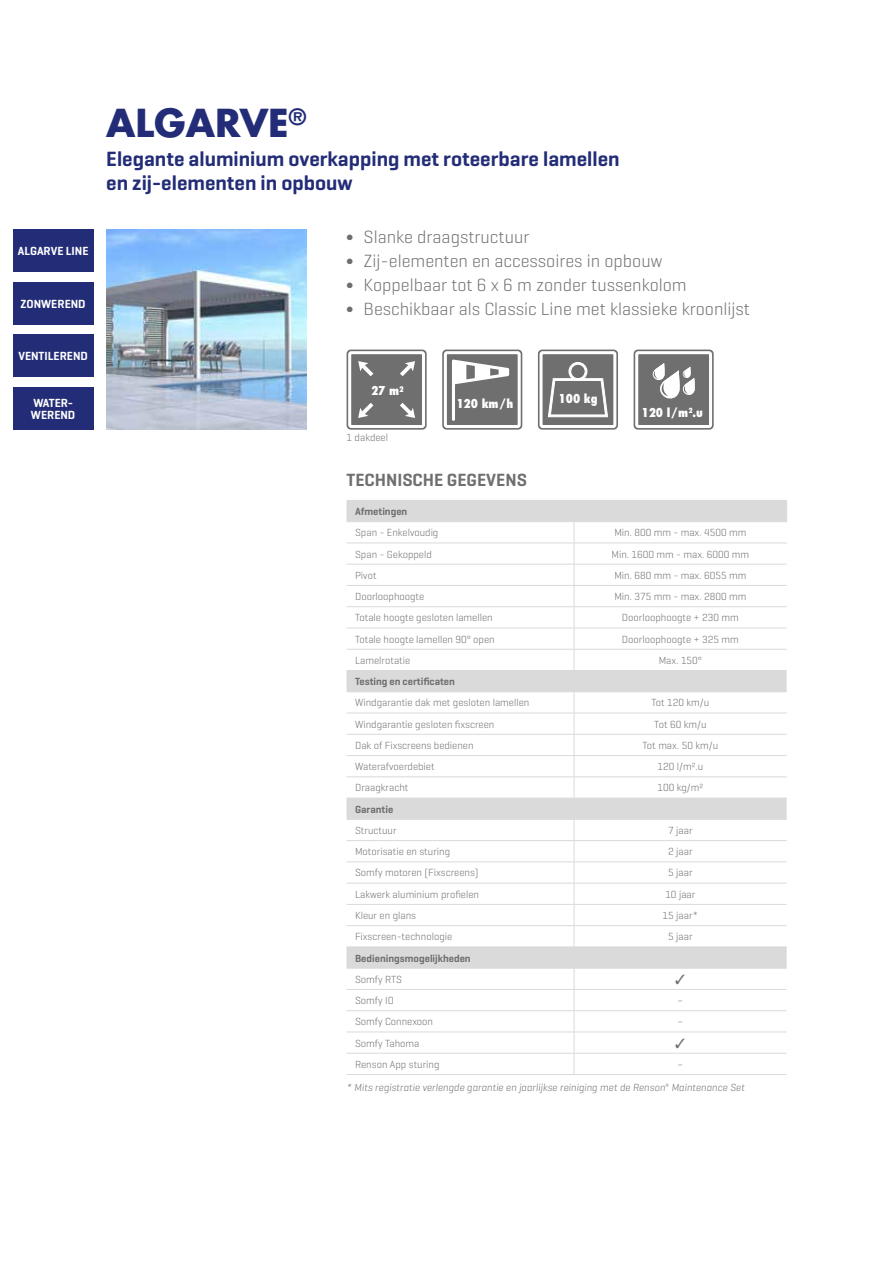
<style>
.page{position:relative;width:893px;height:1263px;background:#fff}
.page>*{position:absolute;margin:0;border:0;box-sizing:border-box;transform-origin:0 0}
.t1{font:700 37.5px "Futura Std";color:#232c77}
.t2{font:600 21px/24px "Geogrotesque";color:#232c77}
.t3{font:300 18px/24px "Geogrotesque";color:#706f6f}
.t4{font:600 18px "Geogrotesque";color:#706f6f}
.t5{font:600 12px/12px "Geogrotesque";color:#fff}
.t6{font:800 condensed 12px "Futura Std";color:#fff}
.t7{font:300 10.5px "Geogrotesque";color:#706f6f}
.t8{font:italic 300 10.5px "Geogrotesque";color:#706f6f}
.t9{font:600 10.5px "Geogrotesque";color:#706f6f}
</style>
<div class="page">
<img style="left:106px;top:230px;width:200px;height:199px">
<div style="left:347px;top:350px;width:80px;height:80px;background:#706f6f;border-radius:4px"></div>
<div style="left:348px;top:351px;width:77px;height:77px;border:3px solid #fff;border-radius:2px"></div>
<svg style="left:358px;top:361px;width:15px;height:15px"></svg>
<svg style="left:400px;top:361px;width:15px;height:15px"></svg>
<svg style="left:400px;top:403px;width:15px;height:15px"></svg>
<svg style="left:358px;top:403px;width:15px;height:15px"></svg>
<div style="left:442px;top:350px;width:80px;height:80px;background:#706f6f;border-radius:4px"></div>
<div style="left:444px;top:351px;width:77px;height:77px;border:3px solid #fff;border-radius:2px"></div>
<svg style="left:452px;top:359px;width:57px;height:62px"></svg>
<svg style="left:347px;top:501px;width:440px;height:467px"></svg>
<svg style="left:786px;top:501px;width:1px;height:20px"></svg>
<svg style="left:574px;top:522px;width:1px;height:552px"></svg>
<hr style="left:347px;top:500px;width:227px;height:1px;background:#dadada">
<hr style="left:574px;top:500px;width:213px;height:1px;background:#dadada">
<hr style="left:347px;top:521px;width:227px;height:1px;background:#dadada">
<hr style="left:574px;top:521px;width:213px;height:1px;background:#dadada">
<hr style="left:347px;top:542px;width:227px;height:1px;background:#dadada">
<hr style="left:574px;top:542px;width:213px;height:1px;background:#dadada">
<hr style="left:347px;top:564px;width:227px;height:1px;background:#dadada">
<hr style="left:574px;top:564px;width:213px;height:1px;background:#dadada">
<hr style="left:347px;top:585px;width:227px;height:1px;background:#dadada">
<hr style="left:574px;top:585px;width:213px;height:1px;background:#dadada">
<hr style="left:347px;top:606px;width:227px;height:1px;background:#dadada">
<hr style="left:574px;top:606px;width:213px;height:1px;background:#dadada">
<hr style="left:347px;top:628px;width:227px;height:1px;background:#dadada">
<hr style="left:574px;top:628px;width:213px;height:1px;background:#dadada">
<hr style="left:347px;top:649px;width:227px;height:1px;background:#dadada">
<hr style="left:574px;top:649px;width:213px;height:1px;background:#dadada">
<hr style="left:347px;top:670px;width:227px;height:1px;background:#dadada">
<hr style="left:574px;top:670px;width:213px;height:1px;background:#dadada">
<hr style="left:347px;top:691px;width:227px;height:1px;background:#dadada">
<hr style="left:574px;top:691px;width:213px;height:1px;background:#dadada">
<hr style="left:347px;top:713px;width:227px;height:1px;background:#dadada">
<hr style="left:574px;top:713px;width:213px;height:1px;background:#dadada">
<hr style="left:347px;top:734px;width:227px;height:1px;background:#dadada">
<hr style="left:574px;top:734px;width:213px;height:1px;background:#dadada">
<hr style="left:347px;top:755px;width:227px;height:1px;background:#dadada">
<hr style="left:574px;top:755px;width:213px;height:1px;background:#dadada">
<hr style="left:347px;top:776px;width:227px;height:1px;background:#dadada">
<hr style="left:574px;top:776px;width:213px;height:1px;background:#dadada">
<hr style="left:347px;top:798px;width:227px;height:1px;background:#dadada">
<hr style="left:574px;top:798px;width:213px;height:1px;background:#dadada">
<hr style="left:347px;top:819px;width:227px;height:1px;background:#dadada">
<hr style="left:574px;top:819px;width:213px;height:1px;background:#dadada">
<hr style="left:347px;top:840px;width:227px;height:1px;background:#dadada">
<hr style="left:574px;top:840px;width:213px;height:1px;background:#dadada">
<hr style="left:347px;top:861px;width:227px;height:1px;background:#dadada">
<hr style="left:574px;top:861px;width:213px;height:1px;background:#dadada">
<hr style="left:347px;top:883px;width:227px;height:1px;background:#dadada">
<hr style="left:574px;top:883px;width:213px;height:1px;background:#dadada">
<hr style="left:347px;top:904px;width:227px;height:1px;background:#dadada">
<hr style="left:574px;top:904px;width:213px;height:1px;background:#dadada">
<hr style="left:347px;top:925px;width:227px;height:1px;background:#dadada">
<hr style="left:574px;top:925px;width:213px;height:1px;background:#dadada">
<hr style="left:347px;top:946px;width:227px;height:1px;background:#dadada">
<hr style="left:574px;top:946px;width:213px;height:1px;background:#dadada">
<hr style="left:347px;top:968px;width:227px;height:1px;background:#dadada">
<hr style="left:574px;top:968px;width:213px;height:1px;background:#dadada">
<hr style="left:347px;top:989px;width:227px;height:1px;background:#dadada">
<hr style="left:574px;top:989px;width:213px;height:1px;background:#dadada">
<hr style="left:347px;top:1010px;width:227px;height:1px;background:#dadada">
<hr style="left:574px;top:1010px;width:213px;height:1px;background:#dadada">
<hr style="left:347px;top:1031px;width:227px;height:1px;background:#dadada">
<hr style="left:574px;top:1031px;width:213px;height:1px;background:#dadada">
<hr style="left:347px;top:1053px;width:227px;height:1px;background:#dadada">
<hr style="left:574px;top:1053px;width:213px;height:1px;background:#dadada">
<hr style="left:347px;top:1074px;width:227px;height:1px;background:#dadada">
<hr style="left:574px;top:1074px;width:213px;height:1px;background:#dadada">
<div style="left:538px;top:350px;width:80px;height:80px;background:#706f6f;border-radius:4px"></div>
<div style="left:539px;top:351px;width:77px;height:77px;border:3px solid #fff;border-radius:2px"></div>
<svg style="left:547px;top:362px;width:62px;height:68px"></svg>
<div style="left:634px;top:350px;width:80px;height:80px;background:#706f6f;border-radius:4px"></div>
<div style="left:635px;top:351px;width:77px;height:77px;border:3px solid #fff;border-radius:2px"></div>
<svg style="left:652px;top:363px;width:43px;height:36px"></svg>
<div style="left:13px;top:230px;width:81px;height:42px;background:#232c77"></div>
<div style="left:13px;top:282px;width:81px;height:43px;background:#232c77"></div>
<div style="left:13px;top:334px;width:81px;height:43px;background:#232c77"></div>
<div style="left:13px;top:387px;width:81px;height:42px;background:#232c77"></div>
<p class="t5" style="left:18px;top:245px;width:72px">ALGARVE LINE</p>
<p class="t5" style="left:21px;top:298px;width:67px">ZONWEREND</p>
<p class="t5" style="left:18px;top:350px;width:71px">VENTILEREND</p>
<p class="t5" style="left:31px;top:396px;width:46px">WATER-<br>WEREND</p>
<h1 class="t1" style="left:106px;top:98px;width:202px">ALGARVE<sup>®</sup></h1>
<h2 class="t2" style="left:106px;top:146px;width:515px">Elegante aluminium overkapping met roteerbare lamellen en zij-elementen in opbouw</h2>
<h3 class="t3" style="left:347px;top:224px;width:405px">∫ Slanke draagstructuur<br>∫ Zij-elementen en accessoires in opbouw<br>∫ Koppelbaar tot 6 x 6 m zonder tussenkolom<br>∫ Beschikbaar als Classic Line met klassieke kroonlijst</h3>
<p class="t6" style="left:371px;top:383px;width:34px">27 m<sup>2</sup></p>
<p class="t7" style="left:347px;top:431px;width:43px">1 dakdeel</p>
<p class="t6" style="left:456px;top:396px;width:59px">120 km/h</p>
<p class="t6" style="left:559px;top:391px;width:40px">100 kg</p>
<p class="t6" style="left:641px;top:405px;width:63px">120 l/m<sup>2</sup>.u</p>
<h3 class="t4" style="left:347px;top:468px;width:182px">TECHNISCHE GEGEVENS</h3>
<p class="t9" style="left:355px;top:505px;width:54px">Afmetingen</p>
<p class="t7" style="left:355px;top:526px;width:85px">Span - Enkelvoudig</p>
<p class="t7" style="left:614px;top:526px;width:134px">Min. 800 mm - max. 4500 mm</p>
<p class="t7" style="left:355px;top:547px;width:78px">Span - Gekoppeld</p>
<p class="t7" style="left:611px;top:547px;width:139px">Min. 1600 mm - max. 6000 mm</p>
<p class="t7" style="left:355px;top:569px;width:23px">Pivot</p>
<p class="t7" style="left:614px;top:569px;width:134px">Min. 680 mm - max. 6055 mm</p>
<p class="t7" style="left:355px;top:590px;width:71px">Doorloophoogte</p>
<p class="t7" style="left:614px;top:590px;width:134px">Min. 375 mm - max. 2800 mm</p>
<p class="t7" style="left:355px;top:611px;width:139px">Totale hoogte gesloten lamellen</p>
<p class="t7" style="left:622px;top:611px;width:118px">Doorloophoogte + 230 mm</p>
<p class="t7" style="left:355px;top:632px;width:141px">Totale hoogte lamellen 90° open</p>
<p class="t7" style="left:622px;top:632px;width:118px">Doorloophoogte + 325 mm</p>
<p class="t7" style="left:355px;top:654px;width:57px">Lamelrotatie</p>
<p class="t7" style="left:659px;top:654px;width:45px">Max. 150°</p>
<p class="t9" style="left:355px;top:675px;width:101px">Testing en certificaten</p>
<p class="t7" style="left:355px;top:696px;width:176px">Windgarantie dak met gesloten lamellen</p>
<p class="t7" style="left:651px;top:696px;width:59px">Tot 120 km/u</p>
<p class="t7" style="left:355px;top:717px;width:141px">Windgarantie gesloten fixscreen</p>
<p class="t7" style="left:654px;top:717px;width:54px">Tot 60 km/u</p>
<p class="t7" style="left:355px;top:739px;width:120px">Dak of Fixscreens bedienen</p>
<p class="t7" style="left:643px;top:739px;width:77px">Tot max. 50 km/u</p>
<p class="t7" style="left:355px;top:760px;width:81px">Waterafvoerdebiet</p>
<p class="t7" style="left:657px;top:760px;width:47px">120 l/m².u</p>
<p class="t7" style="left:355px;top:781px;width:55px">Draagkracht</p>
<p class="t7" style="left:657px;top:781px;width:47px">100 kg/m²</p>
<p class="t9" style="left:355px;top:802px;width:40px">Garantie</p>
<p class="t7" style="left:355px;top:824px;width:43px">Structuur</p>
<p class="t7" style="left:668px;top:824px;width:26px">7 jaar</p>
<p class="t7" style="left:355px;top:845px;width:97px">Motorisatie en sturing</p>
<p class="t7" style="left:668px;top:845px;width:26px">2 jaar</p>
<p class="t7" style="left:355px;top:866px;width:125px">Somfy motoren (Fixscreens)</p>
<p class="t7" style="left:668px;top:866px;width:26px">5 jaar</p>
<p class="t7" style="left:355px;top:888px;width:125px">Lakwerk aluminium profielen</p>
<p class="t7" style="left:665px;top:888px;width:32px">10 jaar</p>
<p class="t7" style="left:355px;top:909px;width:63px">Kleur en glans</p>
<p class="t7" style="left:662px;top:909px;width:37px">15 jaar*</p>
<p class="t7" style="left:355px;top:930px;width:99px">Fixscreen-technologie</p>
<p class="t7" style="left:668px;top:930px;width:26px">5 jaar</p>
<p class="t9" style="left:355px;top:951px;width:117px">Bedieningsmogelijkheden</p>
<p class="t7" style="left:355px;top:973px;width:49px">Somfy RTS</p>
<p class="t7" style="left:355px;top:994px;width:40px">Somfy IO</p>
<p class="t7" style="left:677px;top:994px;width:7px">–</p>
<p class="t7" style="left:355px;top:1015px;width:80px">Somfy Connexoon</p>
<p class="t7" style="left:677px;top:1015px;width:7px">–</p>
<p class="t7" style="left:355px;top:1036px;width:66px">Somfy Tahoma</p>
<p class="t7" style="left:355px;top:1058px;width:86px">Renson App sturing</p>
<p class="t7" style="left:677px;top:1058px;width:7px">–</p>
<p class="t8" style="left:347px;top:1081px;width:400px">* Mits registratie verlengde garantie en jaarlijkse reiniging met de Renson<sup>®</sup> Maintenance Set</p>
</div>
